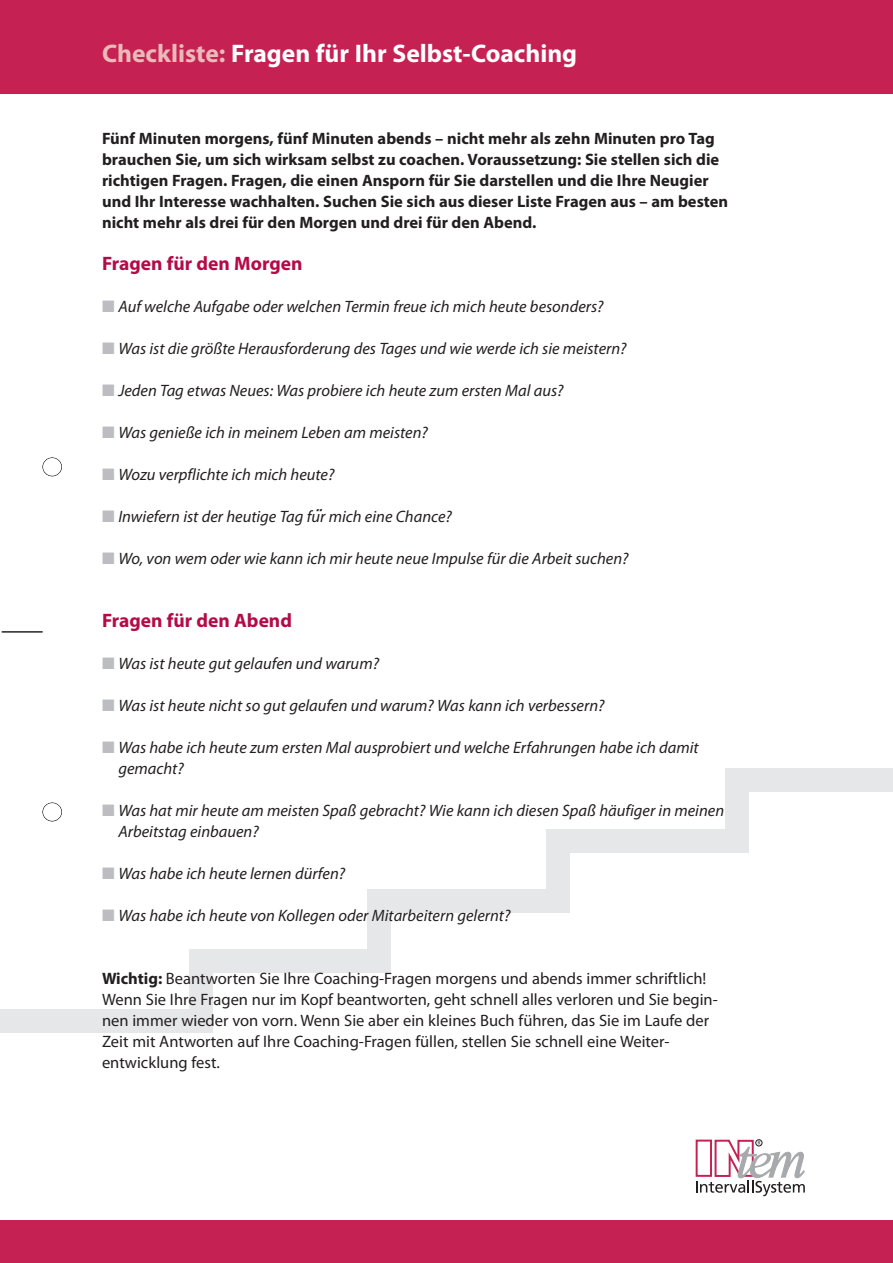
<style>
.page{position:relative;width:893px;height:1263px;background:#fff}
.page>*{position:absolute;margin:0;border:0;box-sizing:border-box;transform-origin:0 0}
.t1{font:700 25.5px "Myriad Pro";color:#fff}
.t2{font:700 19.5px "Myriad Pro";color:#b40b47}
.t3{font:italic 16.5px/21px "Myriad Pro";color:#231f20}
.t4{font:700 16.5px/21px "Myriad Pro";color:#231f20}
.t5{font:16.5px/21px "Myriad Pro";color:#231f20}
.s1{color:#eababa}
.s2{color:#bcbdc0}
.s3{font-family:"Menlo";font-weight:700}
.s4{font-weight:700}
</style>
<div class="page">
<div style="left:189px;top:950px;width:24px;height:83px;background:#e6e7e9"></div>
<div style="left:0;top:1009px;width:189px;height:24px;background:#e6e7e9"></div>
<div style="left:189px;top:949px;width:179px;height:24px;background:#e6e7e9"></div>
<div style="left:368px;top:889px;width:178px;height:24px;background:#e6e7e9"></div>
<div style="left:546px;top:829px;width:179px;height:24px;background:#e6e7e9"></div>
<div style="left:725px;top:768px;width:168px;height:23px;background:#e6e7e9"></div>
<div style="left:368px;top:890px;width:23px;height:83px;background:#e6e7e9"></div>
<div style="left:546px;top:830px;width:24px;height:83px;background:#e6e7e9"></div>
<div style="left:725px;top:770px;width:23px;height:83px;background:#e6e7e9"></div>
<div style="left:0;top:0;width:893px;height:94px;background:#c52253"></div>
<div style="left:0;top:1220px;width:893px;height:43px;background:#c52253"></div>
<hr style="left:2px;top:631px;width:41px;height:1px;background:#231f20">
<div style="left:43px;top:457px;width:19px;height:19px;border:1px solid #231f20;border-radius:50%"></div>
<div style="left:43px;top:802px;width:19px;height:19px;border:1px solid #231f20;border-radius:50%"></div>
<svg style="left:696px;top:1139px;width:109px;height:57px"></svg>
<h1 class="t1" style="left:102px;top:44px;width:477px"><span class="s1">Checkliste:</span> Fragen für Ihr Selbst-Coaching</h1>
<p class="t4" style="left:102px;top:129px;width:628px">Fünf Minuten morgens, fünf Minuten abends – nicht mehr als zehn Minuten pro Tag brauchen Sie, um sich wirksam selbst zu coachen. Voraussetzung: Sie stellen sich die richtigen Fragen. Fragen, die einen Ansporn für Sie darstellen und die Ihre Neugier und Ihr Interesse wachhalten. Suchen Sie sich aus dieser Liste Fragen aus – am besten nicht mehr als drei für den Morgen und drei für den Abend.</p>
<p class="t2" style="left:102px;top:256px;width:202px">Fragen für den Morgen</p>
<p class="t3" style="left:102px;top:297px;width:503px"><span class="s2">■</span> Auf welche Aufgabe oder welchen Termin freue ich mich heute besonders?</p>
<p class="t3" style="left:102px;top:339px;width:526px"><span class="s2">■</span> Was ist die größte Herausforderung des Tages und wie werde ich sie meistern?</p>
<p class="t3" style="left:102px;top:381px;width:463px"><span class="s2">■</span> Jeden Tag etwas Neues: Was probiere ich heute zum ersten Mal aus?</p>
<p class="t3" style="left:102px;top:423px;width:327px"><span class="s2">■</span> Was genieße ich in meinem Leben am meisten?</p>
<p class="t3" style="left:102px;top:465px;width:234px"><span class="s2">■</span> Wozu verpflichte ich mich heute?</p>
<p class="t3" style="left:102px;top:507px;width:351px"><span class="s2">■</span> Inwiefern ist der heutige Tag f<span class="s3">̈</span>ur mich eine Chance?</p>
<p class="t3" style="left:102px;top:549px;width:528px"><span class="s2">■</span> Wo, von wem oder wie kann ich mir heute neue Impulse für die Arbeit suchen?</p>
<p class="t2" style="left:102px;top:613px;width:191px">Fragen für den Abend</p>
<p class="t3" style="left:102px;top:654px;width:278px"><span class="s2">■</span> Was ist heute gut gelaufen und warum?</p>
<p class="t3" style="left:102px;top:696px;width:504px"><span class="s2">■</span> Was ist heute nicht so gut gelaufen und warum? Was kann ich verbessern?</p>
<p class="t3" style="left:118px;top:738px;width:582px;text-indent:-16px"><span class="s2">■</span> Was habe ich heute zum ersten Mal ausprobiert und welche Erfahrungen habe ich damit gemacht?</p>
<p class="t3" style="left:118px;top:801px;width:607px;text-indent:-16px"><span class="s2">■</span> Was hat mir heute am meisten Spaß gebracht? Wie kann ich diesen Spaß häufiger in meinen<br>Arbeitstag einbauen?</p>
<p class="t3" style="left:102px;top:864px;width:245px"><span class="s2">■</span> Was habe ich heute lernen dürfen?</p>
<p class="t3" style="left:102px;top:906px;width:410px"><span class="s2">■</span> Was habe ich heute von Kollegen oder Mitarbeitern gelernt?</p>
<p class="t5" style="left:102px;top:969px;width:617px"><span class="s4">Wichtig:</span> Beantworten Sie Ihre Coaching-Fragen morgens und abends immer schriftlich!<br>Wenn Sie Ihre Fragen nur im Kopf beantworten, geht schnell alles verloren und Sie begin&shy;nen immer wieder von vorn. Wenn Sie aber ein kleines Buch führen, das Sie im Laufe der Zeit mit Antworten auf Ihre Coaching-Fragen füllen, stellen Sie schnell eine Weiter&shy;entwicklung fest.</p>
</div>
